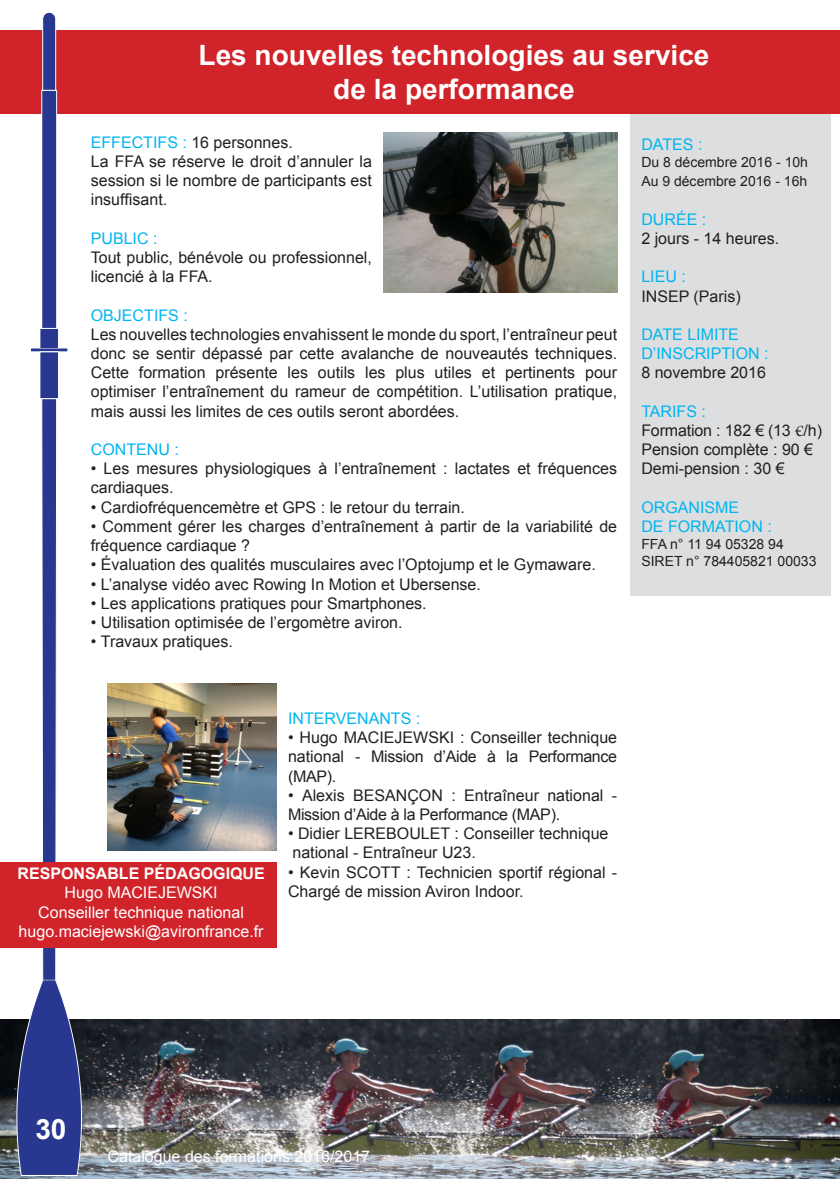
<style>
.page{position:relative;width:840px;height:1191px;background:#fff}
.page>*{position:absolute;margin:0;border:0;box-sizing:border-box;transform-origin:0 0}
.t1{font:700 28px/33.6px "Arial";color:#fff;text-align:center}
.t2{font:16px/19.2px "Arial";color:#231f20}
.t3{font:16px/19.2px "Arial";color:#fff;text-align:center}
.t4{font:16px/19.2px "Arial";color:#00b5ef;text-align:center}
.t5{font:16px/19.2px "Arial";letter-spacing:-.02em;color:#231f20}
.t6{font:700 16px "Arial";color:#fff}
.t7{font:14px/19.2px "Arial";color:#231f20}
.s1{color:#00b5ef}
.s2{font-family:"Footlight MT Light"}
</style>
<div class="page">
<img style="left:0;top:1019px;width:839px;height:159px">
<div style="left:0;top:30px;width:839px;height:84px;background:#d1232a"></div>
<div style="left:40px;top:328px;width:18px;height:20px;background:#283890"></div>
<div style="left:40px;top:328px;width:19px;height:20px;border:1px solid #fff"></div>
<div style="left:40px;top:352px;width:18px;height:47px;background:#283890"></div>
<div style="left:40px;top:351px;width:19px;height:48px;border:1px solid #fff"></div>
<div style="left:42px;top:90px;width:15px;height:238px;background:#283890"></div>
<div style="left:41px;top:90px;width:16px;height:239px;border:1px solid #fff"></div>
<svg style="left:42px;top:12px;width:14px;height:79px"></svg>
<svg style="left:11px;top:398px;width:76px;height:778px"></svg>
<div style="left:629px;top:114px;width:200px;height:481px;background:#dddee0"></div>
<img style="left:383px;top:133px;width:234px;height:159px">
<img style="left:107px;top:684px;width:169px;height:167px">
<div style="left:0;top:862px;width:276px;height:85px;background:#d1232a"></div>
<h1 class="t1" style="left:198px;top:40px;width:512px">Les nouvelles technologies au service de la performance</h1>
<p class="t4" style="left:641px;top:135px;width:63px">Dates :</p>
<p class="t7" style="left:641px;top:153px;width:168px">Du 8 décembre 2016 - 10h<br>Au 9 décembre 2016 - 16h</p>
<p class="t4" style="left:641px;top:210px;width:66px">Durée :</p>
<p class="t2" style="left:641px;top:229px;width:139px">2 jours - 14 heures.</p>
<p class="t4" style="left:641px;top:267px;width:46px">Lieu :</p>
<p class="t2" style="left:641px;top:286px;width:101px">I NSEP (Paris)</p>
<p class="t4" style="left:641px;top:325px;width:23px">DATE</p>
<p class="t2" style="left:91px;top:133px;width:203px"><span class="s1">Effectifs :</span> 16 personnes.<br>La FFA</p>
<p class="t2" style="left:91px;top:152px;width:282px;text-align:justify;text-indent:58px">se réserve le droit d’annuler la session si le nombre de participants est insuffisant.</p>
<p class="t4" style="left:91px;top:229px;width:68px">Public :</p>
<p class="t2" style="left:91px;top:248px;width:282px">Tout public, bénévole ou professionnel, licencié à la FFA.</p>
<p class="t4" style="left:91px;top:305px;width:63px">OBJECTIFS</p>
<p class="t4" style="left:183px;top:305px;width:6px">:</p>
<p class="t2" style="left:91px;top:325px;width:528px;text-align:justify">Les nouvelles technologies envahissent le monde du sport, l’entraîneur peut donc se sentir dépassé par cette avalanche de nouveautés techniques.<br>Cette formation présente les outils les plus utiles et pertinents pour optimiser l’entraînement du rameur de compétition. L’utilisation pratique, mais aussi les limites de ces outils seront abordées.</p>
<p class="t4" style="left:91px;top:440px;width:89px">CONTENU :</p>
<p class="t2" style="left:91px;top:459px;width:527px">• Les mesures physiologiques à l’entraînement : lactates et fréquences cardiaques.</p>
<p class="t2" style="left:91px;top:497px;width:375px">• Cardiofréquencemètre et GPS : le retour du terrain.</p>
<p class="t2" style="left:91px;top:517px;width:527px">• Comment gérer les charges d’entraînement à partir de la variabilité de fréquence cardiaque ?</p>
<p class="t2" style="left:91px;top:555px;width:506px">• Évaluation des qualités musculaires avec l’Optojump et le Gymaware.</p>
<p class="t2" style="left:91px;top:574px;width:391px">• L’analyse vidéo avec Rowing I n Motion et U bersense.</p>
<p class="t2" style="left:91px;top:593px;width:337px">• Les applications pratiques pour Smartphones.</p>
<p class="t2" style="left:91px;top:613px;width:313px">• Utilisation optimisée de l’ergomètre aviron.</p>
<p class="t2" style="left:91px;top:632px;width:143px">• Travaux pratiques.</p>
<p class="t4" style="left:641px;top:325px;width:129px">LIMITE<br>d’INSCRI PTION :</p>
<p class="t2" style="left:641px;top:363px;width:126px">8 novembre 2016</p>
<p class="t2" style="left:641px;top:402px;width:182px"><span class="s1">Tarifs :<br></span>Formation : 182 € (13 <span class="s2">€</span>/h)<br>Pension complète : 90 €<br>Demi-pension : 30 €</p>
<p class="t4" style="left:641px;top:498px;width:132px;text-align:left">Organ isme<br>de formation :</p>
<p class="t7" style="left:641px;top:534px;width:10px">FFA</p>
<p class="t7" style="left:669px;top:534px;width:115px">n° 11 94 05328 94</p>
<p class="t7" style="left:641px;top:551px;width:10px">SIRET</p>
<p class="t7" style="left:686px;top:551px;width:132px">n° 784405821 00033</p>
<p class="t6" style="left:17px;top:863px;width:249px">Responsable pédagogique</p>
<p class="t3" style="left:19px;top:883px;width:246px">Hugo MACIEJEWSKI<br>Conseiller technique national hugo.maciejewski@avironfrance.fr</p>
<p class="t4" style="left:288px;top:709px;width:28px">INTER</p>
<p class="t4" style="left:335px;top:709px;width:86px">VENANTS :</p>
<p class="t2" style="left:288px;top:728px;width:330px;text-align:justify">• Hugo MACIEJEWSKI : Conseiller technique national - Mission d’Aide à la Performance (MAP).</p>
<p class="t2" style="left:288px;top:785px;width:77px">• Alexis BESA</p>
<p class="t5" style="left:288px;top:785px;width:330px;text-indent:108px">NÇON : Entraîneur national -<br>Mission d’Aide à la Performance (MAP).</p>
<p class="t2" style="left:288px;top:824px;width:77px">• Didier LEREB</p>
<p class="t2" style="left:292px;top:824px;width:317px;text-indent:104px">OU LET : Conseiller technique national - Entraîneur U23.</p>
<p class="t2" style="left:288px;top:862px;width:330px">• Kevin SCOTT : Technicien sportif régional -<br>Chargé de mission Aviron I ndoor.</p>
<h1 class="t1" style="left:35px;top:1113px;width:33px">30</h1>
<p class="t3" style="left:107px;top:1146px;width:264px">Catalogue des formations 2016/2017</p>
</div>
